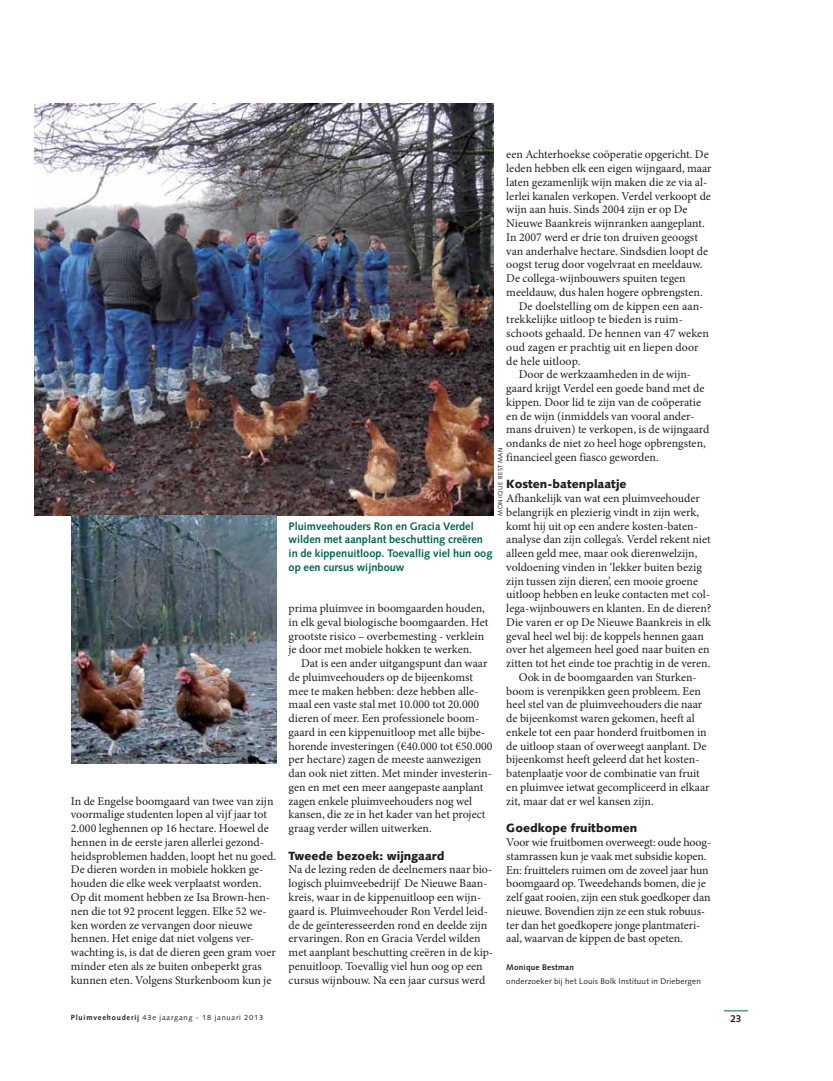
<style>
.page{position:relative;width:833px;height:1081px;background:#fff}
.page>*{position:absolute;margin:0;border:0;box-sizing:border-box;transform-origin:0 0}
.t1{font:11.88px/13.8px "Minion Pro";color:#231f20}
.t2{font:900 11.88px "Syntax LT Std";color:#231f20}
.t3{font:700 11px/13.8px "Syntax LT Std";color:#006651}
.t4{font:700 10px "Syntax LT Std";color:#231f20}
.t5{font:8.12px "Syntax LT Std";letter-spacing:.025em;color:#231f20}
.t6{font:700 8.12px "Syntax LT Std";letter-spacing:.025em;color:#231f20}
.t7{font:7.5px "Syntax LT Std";letter-spacing:.1em;color:#231f20}
.t8{font:6.25px "Syntax LT Std";letter-spacing:.1em;color:#231f20}
.s1{font-weight:700}
</style>
<div class="page">
<svg style="left:724px;top:1010px;width:24px;height:1px"></svg>
<img style="left:34px;top:103px;width:460px;height:413px">
<img style="left:71px;top:516px;width:205px;height:247px">
<p class="t1" style="left:71px;top:795px;width:207px">In de Engelse boomgaard van twee van zijn voormalige studenten lopen al vijf jaar tot 2.000 leghennen op 16 hectare. Hoewel de hennen in de eerste jaren allerlei gezond&shy;heidsproblemen hadden, loopt het nu goed.<br>De dieren worden in mobiele hokken ge&shy;houden die elke week verplaatst worden.<br>Op dit moment hebben ze Isa Brown-hen&shy;nen die tot 92 procent leggen. Elke 52 we&shy;ken worden ze vervangen door nieuwe hennen. Het enige dat niet volgens ver&shy;wachting is, is dat de dieren geen gram voer minder eten als ze buiten onbeperkt gras kunnen eten. Volgens Sturkenboom kun je</p>
<p class="t1" style="left:506px;top:149px;width:204px">een Achterhoekse coöperatie opgericht. De</p>
<p class="t1" style="left:506px;top:162px;width:207px">leden hebben elk een eigen wijngaard, maar</p>
<p class="t1" style="left:506px;top:176px;width:203px">laten gezamenlijk wijn maken die ze via al-</p>
<p class="t1" style="left:506px;top:190px;width:206px">lerlei kanalen verkopen. Verdel verkoopt de</p>
<p class="t1" style="left:506px;top:204px;width:183px">wijn aan huis. Sinds 2004 zijn er op De</p>
<p class="t1" style="left:506px;top:217px;width:200px">Nieuwe Baankreis wijnranken aangeplant.</p>
<p class="t1" style="left:506px;top:231px;width:193px">In 2007 werd er drie ton druiven geoogst</p>
<p class="t1" style="left:506px;top:245px;width:203px">van anderhalve hectare. Sindsdien loopt de</p>
<p class="t1" style="left:506px;top:259px;width:198px">oogst terug door vogelvraat en meeldauw.</p>
<p class="t1" style="left:506px;top:272px;width:181px">De collega-wijnbouwers spuiten tegen</p>
<p class="t1" style="left:506px;top:286px;width:198px">meeldauw, dus halen hogere opbrengsten.</p>
<p class="t1" style="left:519px;top:300px;width:186px">De doelstelling om de kippen een aan-</p>
<p class="t1" style="left:506px;top:314px;width:178px">trekkelijke uitloop te bieden is ruim-</p>
<p class="t1" style="left:506px;top:327px;width:204px">schoots gehaald. De hennen van 47 weken</p>
<p class="t1" style="left:506px;top:341px;width:194px">oud zagen er prachtig uit en liepen door</p>
<p class="t1" style="left:506px;top:355px;width:76px">de hele uitloop.</p>
<p class="t1" style="left:519px;top:369px;width:174px">Door de werkzaamheden in de wijn-</p>
<p class="t1" style="left:506px;top:382px;width:200px">gaard krijgt Verdel een goede band met de</p>
<p class="t1" style="left:506px;top:396px;width:196px">kippen. Door lid te zijn van de coöperatie</p>
<p class="t1" style="left:506px;top:410px;width:190px">en de wijn (inmiddels van vooral ander-</p>
<p class="t1" style="left:506px;top:424px;width:204px">mans druiven) te verkopen, is de wijngaard</p>
<p class="t1" style="left:506px;top:437px;width:201px">ondanks de niet zo heel hoge opbrengsten,</p>
<p class="t1" style="left:506px;top:451px;width:154px">financieel geen fiasco geworden.</p>
<p class="t2" style="left:506px;top:480px;width:122px">Kosten-batenplaatje</p>
<p class="t1" style="left:506px;top:492px;width:195px">Afhankelijk van wat een pluimveehouder</p>
<p class="t1" style="left:506px;top:506px;width:194px">belangrijk en plezierig vindt in zijn werk,</p>
<p class="t1" style="left:506px;top:520px;width:193px">komt hij uit op een andere kosten-baten-</p>
<p class="t1" style="left:506px;top:534px;width:206px">analyse dan zijn collega’s. Verdel rekent niet</p>
<p class="t1" style="left:506px;top:547px;width:193px">alleen geld mee, maar ook dierenwelzijn,</p>
<p class="t1" style="left:506px;top:561px;width:197px">voldoening vinden in ‘lekker buiten bezig</p>
<p class="t1" style="left:506px;top:575px;width:193px">zijn tussen zijn dieren’, een mooie groene</p>
<p class="t1" style="left:506px;top:589px;width:205px">uitloop hebben en leuke contacten met col-</p>
<p class="t1" style="left:506px;top:602px;width:206px">lega-wijnbouwers en klanten. En de dieren?</p>
<p class="t1" style="left:506px;top:616px;width:206px">Die varen er op De Nieuwe Baankreis in elk</p>
<p class="t1" style="left:506px;top:630px;width:199px">geval heel wel bij: de koppels hennen gaan</p>
<p class="t1" style="left:506px;top:644px;width:205px">over het algemeen heel goed naar buiten en</p>
<p class="t1" style="left:506px;top:657px;width:206px">zitten tot het einde toe prachtig in de veren.</p>
<p class="t1" style="left:519px;top:671px;width:180px">Ook in de boomgaarden van Sturken-</p>
<p class="t1" style="left:506px;top:685px;width:196px">boom is verenpikken geen probleem. Een</p>
<p class="t1" style="left:506px;top:699px;width:197px">heel stel van de pluimveehouders die naar</p>
<p class="t1" style="left:506px;top:712px;width:190px">de bijeenkomst waren gekomen, heeft al</p>
<p class="t1" style="left:506px;top:726px;width:202px">enkele tot een paar honderd fruitbomen in</p>
<p class="t1" style="left:506px;top:740px;width:202px">de uitloop staan of overweegt aanplant. De</p>
<p class="t1" style="left:506px;top:754px;width:195px">bijeenkomst heeft geleerd dat het kosten-</p>
<p class="t1" style="left:506px;top:767px;width:195px">batenplaatje voor de combinatie van fruit</p>
<p class="t1" style="left:506px;top:781px;width:205px">en pluimvee ietwat gecompliceerd in elkaar</p>
<p class="t1" style="left:506px;top:795px;width:149px">zit, maar dat er wel kansen zijn.</p>
<p class="t2" style="left:506px;top:824px;width:132px">Goedkope fruitbomen</p>
<p class="t1" style="left:506px;top:836px;width:206px">Voor wie fruitbomen overweegt: oude hoog&shy;stamrassen kun je vaak met subsidie kopen.<br>En: fruittelers ruimen om de zoveel jaar hun boomgaard op. Tweedehands bomen, die je zelf gaat rooien, zijn een stuk goedkoper dan nieuwe. Bovendien zijn ze een stuk robuus&shy;ter dan het goedkopere jonge plantmateri&shy;aal, waarvan de kippen de bast opeten.</p>
<p class="t6" style="left:506px;top:963px;width:69px">Monique Bestman</p>
<p class="t5" style="left:506px;top:976px;width:196px">onderzoeker bij het Louis Bolk Instituut in Driebergen</p>
<p class="t8" style="left:497px;top:516px;width:70px;rotate:-90deg">MONIQUE BESTMAN</p>
<p class="t3" style="left:289px;top:519px;width:205px">Pluimveehouders Ron en Gracia Verdel wilden met aanplant beschutting creëren in de kippenuitloop. Toevallig viel hun oog op een cursus wijnbouw</p>
<p class="t1" style="left:288px;top:602px;width:201px">prima pluimvee in boomgaarden houden, in elk geval biologische boomgaarden. Het grootste risico – overbemesting - verklein je door met mobiele hokken te werken.</p>
<p class="t1" style="left:288px;top:657px;width:205px;text-indent:12px">Dat is een ander uitgangspunt dan waar de pluimveehouders op de bijeenkomst mee te maken hebben: deze hebben alle&shy;maal een vaste stal met 10.000 tot 20.000 dieren of meer. Een professionele boom&shy;gaard in een kippenuitloop met alle bijbe&shy;horende investeringen (€40.000 tot €50.000 per hectare) zagen de meeste aanwezigen dan ook niet zitten. Met minder investerin&shy;gen en met een meer aangepaste aanplant zagen enkele pluimveehouders nog wel kansen, die ze in het kader van het project graag verder willen uitwerken.</p>
<p class="t2" style="left:288px;top:851px;width:157px">Tweede bezoek: wijngaard</p>
<p class="t1" style="left:288px;top:864px;width:206px">Na de lezing reden de deelnemers naar bio&shy;logisch pluimveebedrijf De Nieuwe Baan&shy;kreis, waar in de kippenuitloop een wijn&shy;gaard is. Pluimveehouder Ron Verdel leid&shy;de de geïnteresseerden rond en deelde zijn ervaringen. Ron en Gracia Verdel wilden met aanplant beschutting creëren in de kip&shy;penuitloop. Toevallig viel hun oog op een cursus wijnbouw. Na een jaar cursus werd</p>
<p class="t7" style="left:71px;top:1014px;width:194px"><span class="s1">Pluimveehouderij</span> 43e jaargang - 18 januari 2013</p>
<p class="t4" style="left:730px;top:1013px;width:13px">23</p>
</div>
